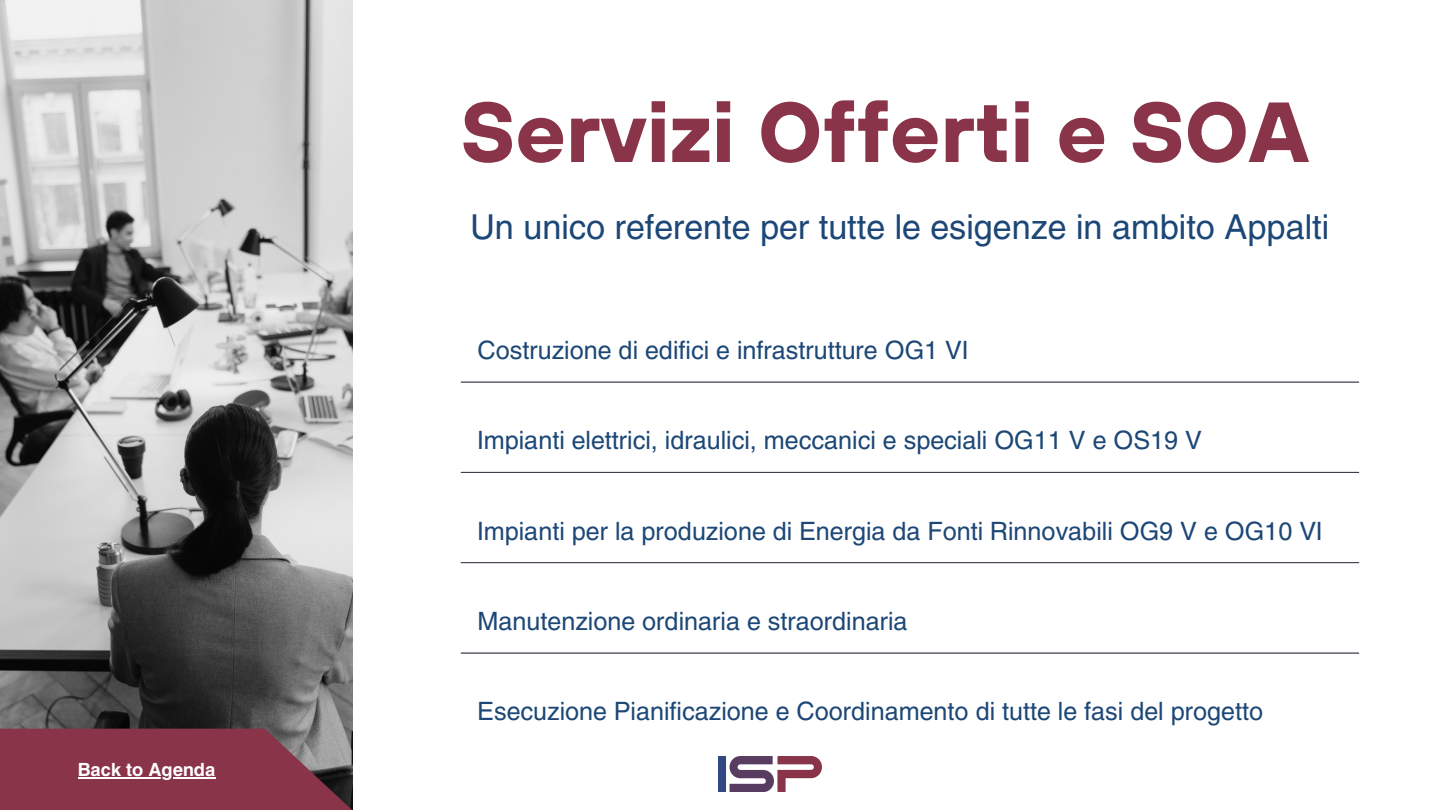
<style>
.page{position:relative;width:1440px;height:810px;background:#fff}
.page>*{position:absolute;margin:0;border:0;box-sizing:border-box;transform-origin:0 0}
.t1{font:700 85px "TT Hoves";color:#893449}
.t2{font:34px "Helios";color:#1c4776}
.t3{font:25px "Helios";color:#1c4776}
.t4{font:700 18px "Helios";color:#fff}
</style>
<div class="page">
<hr style="left:461px;top:382px;width:898px;height:1px;background:#2a2e3a">
<hr style="left:461px;top:472px;width:898px;height:1px;background:#2a2e3a">
<hr style="left:461px;top:562px;width:898px;height:1px;background:#2a2e3a">
<hr style="left:461px;top:653px;width:898px;height:1px;background:#2a2e3a">
<img style="left:0;top:0;width:352px;height:729px">
<svg style="left:0;top:729px;width:353px;height:81px"></svg>
<hr style="left:78px;top:777px;width:137px;height:1px;background:#fff">
<img style="left:718px;top:756px;width:104px;height:35px">
<p class="t4" style="left:78px;top:758px;width:139px">Back to Agenda</p>
<h1 class="t1" style="left:461px;top:77px;width:849px">Servizi Offerti e SOA</h1>
<h2 class="t2" style="left:470px;top:205px;width:860px">Un unico referente per tutte le esigenze in ambito Appalti</h2>
<p class="t3" style="left:478px;top:335px;width:492px">Costruzione di edifici e infrastrutture OG1 VI</p>
<p class="t3" style="left:478px;top:425px;width:726px">Impianti elettrici, idraulici, meccanici e speciali OG11 V e OS19 V</p>
<p class="t3" style="left:478px;top:515px;width:846px">Impianti per la produzione di Energia da Fonti Rinnovabili OG9 V e OG10 VI</p>
<p class="t3" style="left:478px;top:605px;width:431px">Manutenzione ordinaria e straordinaria</p>
<p class="t3" style="left:478px;top:695px;width:787px">Esecuzione Pianificazione e Coordinamento di tutte le fasi del progetto</p>
</div>
